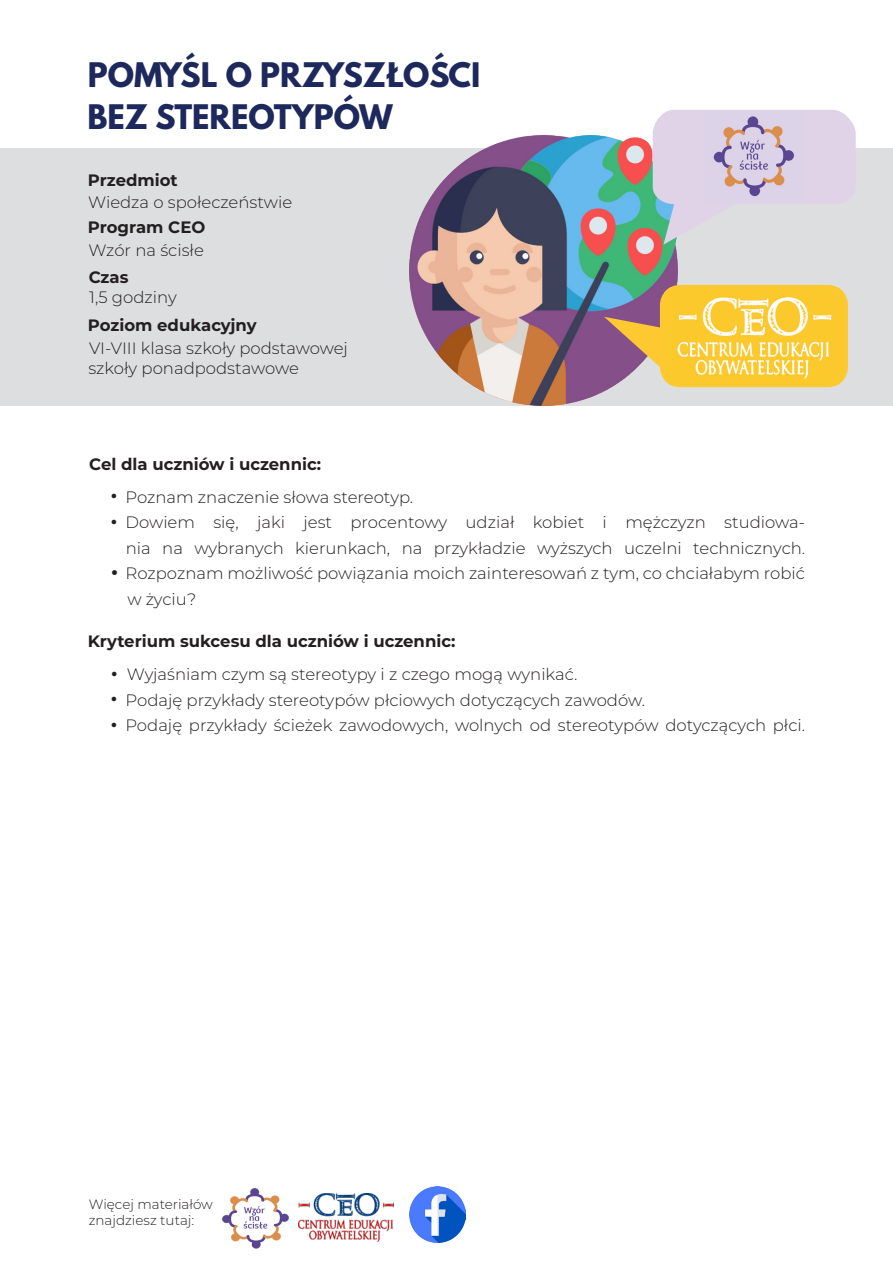
<style>
.page{position:relative;width:893px;height:1263px;background:#fff}
.page>*{position:absolute;margin:0;border:0;box-sizing:border-box;transform-origin:0 0}
.t1{font:700 30px/42px "League Spartan";color:#1d285c}
.t2{font:300 16.5px/25.5px "Montserrat";color:#231f20}
.t3{font:700 16.5px "Montserrat";color:#231f20}
.t4{font:300 13.5px/16.2px "Montserrat";color:#231f20}
.s1{font-weight:700;font-size:18px}
.s2{font-weight:700;font-size:19.5px}
</style>
<div class="page">
<div style="left:0;top:148px;width:893px;height:258px;background:#dddee0"></div>
<img style="left:409px;top:136px;width:269px;height:270px">
<svg style="left:653px;top:110px;width:203px;height:134px"></svg>
<img style="left:704px;top:111px;width:100px;height:91px">
<div style="left:660px;top:285px;width:188px;height:102px;background:#fec930;border-radius:20px"></div>
<img style="left:664px;top:287px;width:179px;height:98px">
<img style="left:222px;top:1188px;width:67px;height:61px">
<img style="left:299px;top:1194px;width:95px;height:48px">
<img style="left:409px;top:1187px;width:56px;height:55px">
<h1 class="t1" style="left:88px;top:54px;width:394px">POMYŚL O PRZYSZŁOŚCI<br>BEZ STEREOTYPÓW</h1>
<p class="t3" style="left:88px;top:168px;width:91px">Przedmiot</p>
<p class="t2" style="left:88px;top:189px;width:205px">Wiedza o społeczeństwie</p>
<p class="t3" style="left:88px;top:215px;width:119px">Program CEO</p>
<p class="t2" style="left:89px;top:237px;width:117px">Wzór na ścisłe</p>
<p class="t3" style="left:89px;top:266px;width:41px">Czas</p>
<p class="t2" style="left:89px;top:284px;width:89px">1,5 godziny</p>
<p class="t3" style="left:88px;top:314px;width:170px">Poziom edukacyjny</p>
<p class="t2" style="left:88px;top:338px;width:261px;line-height:19.8px">VI-VIII klasa szkoły podstawowej szkoły ponadpodstawowe</p>
<p class="t3" style="left:89px;top:452px;width:233px">Cel dla uczniów i uczennic:</p>
<p class="t2" style="left:111px;top:484px;width:304px"><span class="s1">•</span> Poznam znaczenie słowa stereotyp.</p>
<p class="t2" style="left:111px;top:509px;width:696px;text-align:right"><span class="s1">•</span> Dowiem się, jaki jest procentowy udział kobiet i mężczyzn studiowa&shy;nia na wybranych kierunkach, na przykładzie wyższych uczelni technicznych.</p>
<p class="t2" style="left:127px;top:560px;width:679px;text-indent:-16px"><span class="s2">•</span> Rozpoznam możliwość powiązania moich zainteresowań z tym, co chciałabym robić w życiu?</p>
<p class="t3" style="left:88px;top:630px;width:369px">Kryterium sukcesu dla uczniów i uczennic:</p>
<p class="t2" style="left:111px;top:661px;width:468px"><span class="s1">•</span> Wyjaśniam czym są stereotypy i z czego mogą wynikać.</p>
<p class="t2" style="left:111px;top:687px;width:536px"><span class="s1">•</span> Podaję przykłady stereotypów płciowych dotyczących zawodów.</p>
<p class="t2" style="left:111px;top:712px;width:696px"><span class="s1">•</span> Podaję przykłady ścieżek zawodowych, wolnych od stereotypów dotyczących płci.</p>
<p class="t4" style="left:89px;top:1195px;width:126px">Więcej materiałów znajdziesz tutaj:</p>
</div>
